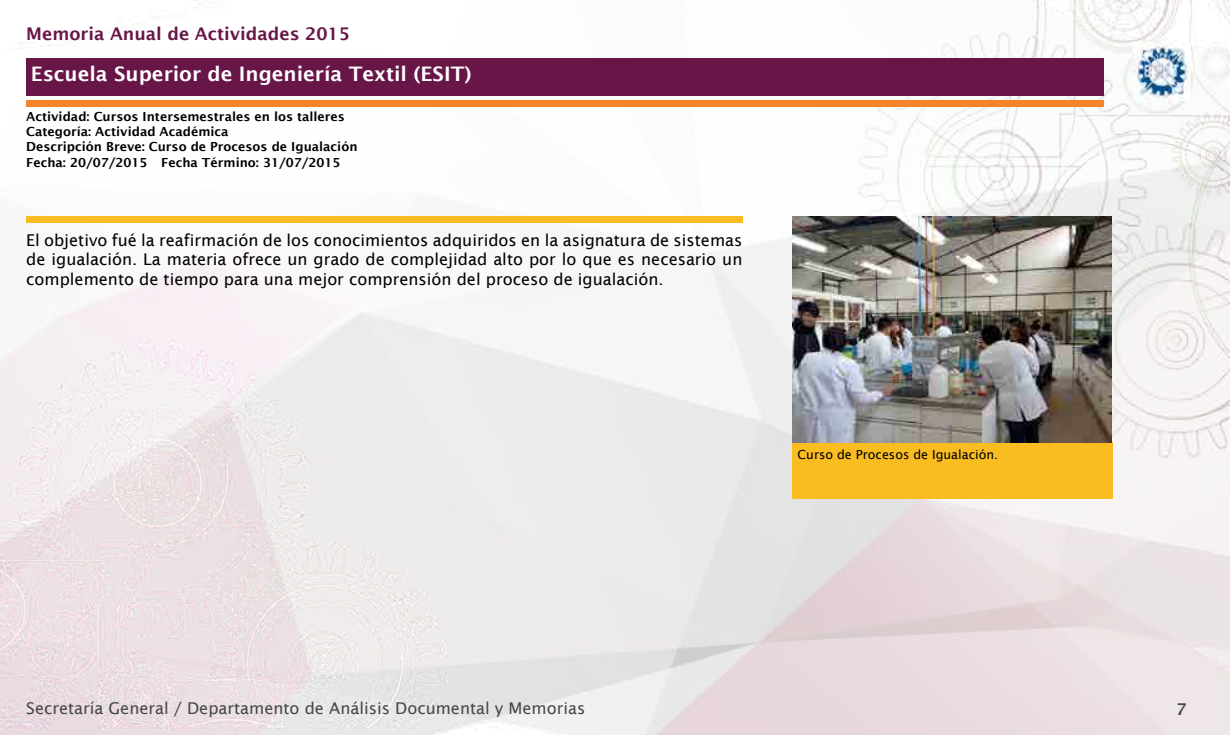
<style>
.page{position:relative;width:1230px;height:735px;background:#fff}
.page>*{position:absolute;margin:0;border:0;box-sizing:border-box;transform-origin:0 0}
.t1{font:600 20px "Lucida Sans";color:#fff}
.t2{font:600 17.5px "Lucida Sans";color:#681547}
.t3{font:16.25px/19.5px "Lucida Sans";color:#000;text-align:justify}
.t4{font:16.25px "Lucida Sans";color:#45484a}
.t5{font:600 16.25px "Lucida Sans";color:#45484a}
.t6{font:600 12.5px/15px "Lucida Sans";color:#000}
.t7{font:12.5px "Lucida Sans";color:#000}
</style>
<div class="page">
<img style="left:0;top:0;width:1230px;height:735px">
<div style="left:26px;top:58px;width:1078px;height:38px;background:#681547"></div>
<div style="left:26px;top:216px;width:716px;height:7px;background:#f9bc21"></div>
<div style="left:26px;top:100px;width:1078px;height:6px;background:#f6842a"></div>
<div style="left:792px;top:443px;width:320px;height:56px;background:#f9bc21"></div>
<img style="left:792px;top:216px;width:320px;height:227px">
<img style="left:1134px;top:42px;width:56px;height:58px">
<p class="t2" style="left:26px;top:24px;width:325px">Memoria Anual de Actividades 2015</p>
<p class="t1" style="left:31px;top:63px;width:442px">Escuela Superior de Ingeniería Textil (ESIT)</p>
<p class="t6" style="left:26px;top:109px;width:333px">Actividad: Cursos Intersemestrales en los talleres<br>Categoría: Actividad Académica<br>Descripción Breve: Curso de Procesos de Igualación</p>
<p class="t6" style="left:26px;top:155px;width:316px">Fecha: 20/07/2015 Fecha Término: 31/07/2015</p>
<p class="t3" style="left:26px;top:230px;width:718px">El objetivo fué la reafirmación de los conocimientos adquiridos en la asignatura de sistemas de igualación. La materia ofrece un grado de complejidad alto por lo que es necesario un complemento de tiempo para una mejor comprensión del proceso de igualación.</p>
<p class="t7" style="left:798px;top:447px;width:202px">Curso de Procesos de Igualación.</p>
<p class="t4" style="left:26px;top:699px;width:561px">Secretaría General / Departamento de Análisis Documental y Memorias</p>
<p class="t5" style="left:1176px;top:700px;width:12px">7</p>
</div>
